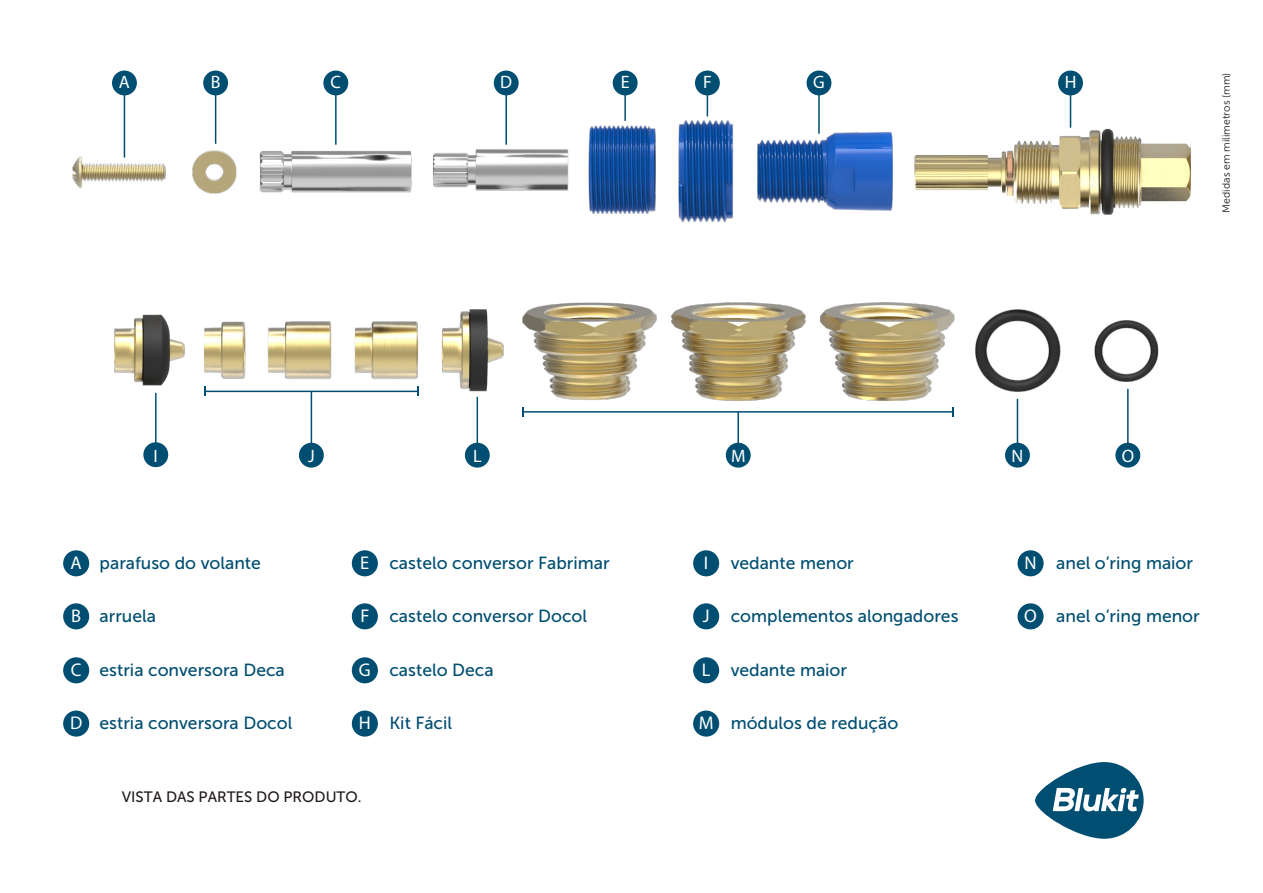
<style>
.page{position:relative;width:1263px;height:893px;background:#fff}
.page>*{position:absolute;margin:0;border:0;box-sizing:border-box;transform-origin:0 0}
.t1{font:18px "Myriad Pro";color:#fff}
.t2{font:17.55px "Museo Sans 500";color:#004e71}
.t3{font:15px "Museo Sans 500";color:#1e181a}
.t4{font:10.5px "Museo Sans 300";color:#1e181a}
.s1{font-family:"Myriad Pro";font-size:18.45px;color:#fff}
</style>
<div class="page">
<svg style="left:1035px;top:762px;width:108px;height:77px"></svg>
<div style="left:693px;top:710px;width:26px;height:27px;background:#004e71;border-radius:50%"></div>
<div style="left:693px;top:550px;width:26px;height:26px;background:#004e71;border-radius:50%"></div>
<div style="left:693px;top:603px;width:26px;height:26px;background:#004e71;border-radius:50%"></div>
<div style="left:693px;top:657px;width:26px;height:26px;background:#004e71;border-radius:50%"></div>
<div style="left:63px;top:710px;width:26px;height:27px;background:#004e71;border-radius:50%"></div>
<div style="left:63px;top:550px;width:26px;height:26px;background:#004e71;border-radius:50%"></div>
<div style="left:63px;top:603px;width:26px;height:26px;background:#004e71;border-radius:50%"></div>
<div style="left:63px;top:657px;width:26px;height:26px;background:#004e71;border-radius:50%"></div>
<div style="left:352px;top:710px;width:26px;height:27px;background:#004e71;border-radius:50%"></div>
<div style="left:352px;top:550px;width:26px;height:26px;background:#004e71;border-radius:50%"></div>
<div style="left:352px;top:603px;width:26px;height:26px;background:#004e71;border-radius:50%"></div>
<div style="left:352px;top:657px;width:26px;height:26px;background:#004e71;border-radius:50%"></div>
<div style="left:1017px;top:550px;width:26px;height:26px;background:#004e71;border-radius:50%"></div>
<div style="left:1017px;top:603px;width:26px;height:26px;background:#004e71;border-radius:50%"></div>
<hr style="left:215px;top:95px;width:1px;height:49px;background:#004e71">
<hr style="left:124px;top:95px;width:1px;height:63px;background:#004e71">
<hr style="left:818px;top:95px;width:2px;height:39px;background:#004e71">
<svg style="left:707px;top:95px;width:1px;height:21px"></svg>
<hr style="left:624px;top:95px;width:2px;height:26px;background:#004e71">
<hr style="left:505px;top:95px;width:2px;height:50px;background:#004e71">
<hr style="left:335px;top:95px;width:2px;height:50px;background:#004e71">
<hr style="left:1070px;top:92px;width:1px;height:36px;background:#004e71">
<hr style="left:1127px;top:389px;width:1px;height:56px;background:#004e71">
<hr style="left:1017px;top:399px;width:1px;height:45px;background:#004e71">
<hr style="left:155px;top:393px;width:2px;height:51px;background:#004e71">
<hr style="left:477px;top:397px;width:1px;height:47px;background:#004e71">
<hr style="left:311px;top:391px;width:1px;height:53px;background:#004e71">
<hr style="left:737px;top:412px;width:2px;height:32px;background:#004e71">
<div style="left:112px;top:71px;width:25px;height:24px;background:#004e71;border-radius:50%"></div>
<div style="left:203px;top:71px;width:25px;height:24px;background:#004e71;border-radius:50%"></div>
<div style="left:323px;top:71px;width:25px;height:24px;background:#004e71;border-radius:50%"></div>
<div style="left:494px;top:71px;width:25px;height:24px;background:#004e71;border-radius:50%"></div>
<div style="left:613px;top:71px;width:25px;height:24px;background:#004e71;border-radius:50%"></div>
<div style="left:695px;top:71px;width:25px;height:24px;background:#004e71;border-radius:50%"></div>
<div style="left:806px;top:71px;width:25px;height:24px;background:#004e71;border-radius:50%"></div>
<div style="left:143px;top:442px;width:25px;height:25px;background:#004e71;border-radius:50%"></div>
<div style="left:1058px;top:71px;width:25px;height:24px;background:#004e71;border-radius:50%"></div>
<div style="left:299px;top:443px;width:25px;height:25px;background:#004e71;border-radius:50%"></div>
<div style="left:465px;top:443px;width:25px;height:25px;background:#004e71;border-radius:50%"></div>
<div style="left:726px;top:443px;width:25px;height:25px;background:#004e71;border-radius:50%"></div>
<div style="left:1005px;top:443px;width:25px;height:25px;background:#004e71;border-radius:50%"></div>
<div style="left:1115px;top:443px;width:25px;height:25px;background:#004e71;border-radius:50%"></div>
<img style="left:73px;top:121px;width:1117px;height:280px">
<hr style="left:205px;top:391px;width:213px;height:1px;background:#004e71">
<svg style="left:204px;top:386px;width:2px;height:10px"></svg>
<svg style="left:417px;top:386px;width:2px;height:10px"></svg>
<hr style="left:523px;top:411px;width:430px;height:2px;background:#004e71">
<svg style="left:522px;top:407px;width:2px;height:10px"></svg>
<svg style="left:952px;top:407px;width:2px;height:10px"></svg>
<p class="t1" style="left:119px;top:71px;width:13px">A</p>
<p class="t1" style="left:211px;top:71px;width:11px">B</p>
<p class="t1" style="left:331px;top:71px;width:12px">C</p>
<p class="t1" style="left:500px;top:71px;width:13px">D</p>
<p class="t1" style="left:621px;top:71px;width:10px">E</p>
<p class="t1" style="left:703px;top:71px;width:10px">F</p>
<p class="t1" style="left:813px;top:71px;width:13px">G</p>
<p class="t1" style="left:1065px;top:71px;width:13px">H</p>
<p class="t4" style="left:1220px;top:213px;width:141px;rotate:-90deg">Medidas em milimetros (mm)</p>
<p class="t1" style="left:154px;top:445px;width:6px">I</p>
<p class="t1" style="left:308px;top:445px;width:8px">J</p>
<p class="t1" style="left:473px;top:445px;width:10px">L</p>
<p class="t1" style="left:731px;top:445px;width:16px">M</p>
<p class="t1" style="left:1011px;top:445px;width:13px">N</p>
<p class="t1" style="left:1122px;top:445px;width:14px">O</p>
<p class="t2" style="left:71px;top:553px;width:192px"><span class="s1">A</span> parafuso do volante</p>
<p class="t2" style="left:71px;top:606px;width:86px"><span class="s1">B</span> arruela</p>
<p class="t2" style="left:71px;top:660px;width:216px"><span class="s1">C</span> estria conversora Deca</p>
<p class="t2" style="left:360px;top:553px;width:251px"><span class="s1">E</span> castelo conversor Fabrimar</p>
<p class="t2" style="left:360px;top:606px;width:228px"><span class="s1">F</span> castelo conversor Docol</p>
<p class="t2" style="left:359px;top:660px;width:136px"><span class="s1">G</span> castelo Deca</p>
<p class="t2" style="left:704px;top:553px;width:151px"><span class="s1">I</span> vedante menor</p>
<p class="t2" style="left:703px;top:606px;width:257px"><span class="s1">J</span> complementos alongadores</p>
<p class="t2" style="left:702px;top:660px;width:147px"><span class="s1">L</span> vedante maior</p>
<p class="t2" style="left:1024px;top:553px;width:170px"><span class="s1">N</span> anel o’ring maior</p>
<p class="t2" style="left:1024px;top:606px;width:177px"><span class="s1">O</span> anel o’ring menor</p>
<p class="t2" style="left:70px;top:713px;width:224px"><span class="s1">D</span> estria conversora Docol</p>
<p class="t2" style="left:359px;top:713px;width:95px"><span class="s1">H</span> Kit Fácil</p>
<p class="t2" style="left:699px;top:713px;width:201px"><span class="s1">M</span> módulos de redução</p>
<p class="t3" style="left:122px;top:789px;width:241px">VISTA DAS PARTES DO PRODUTO.</p>
</div>
